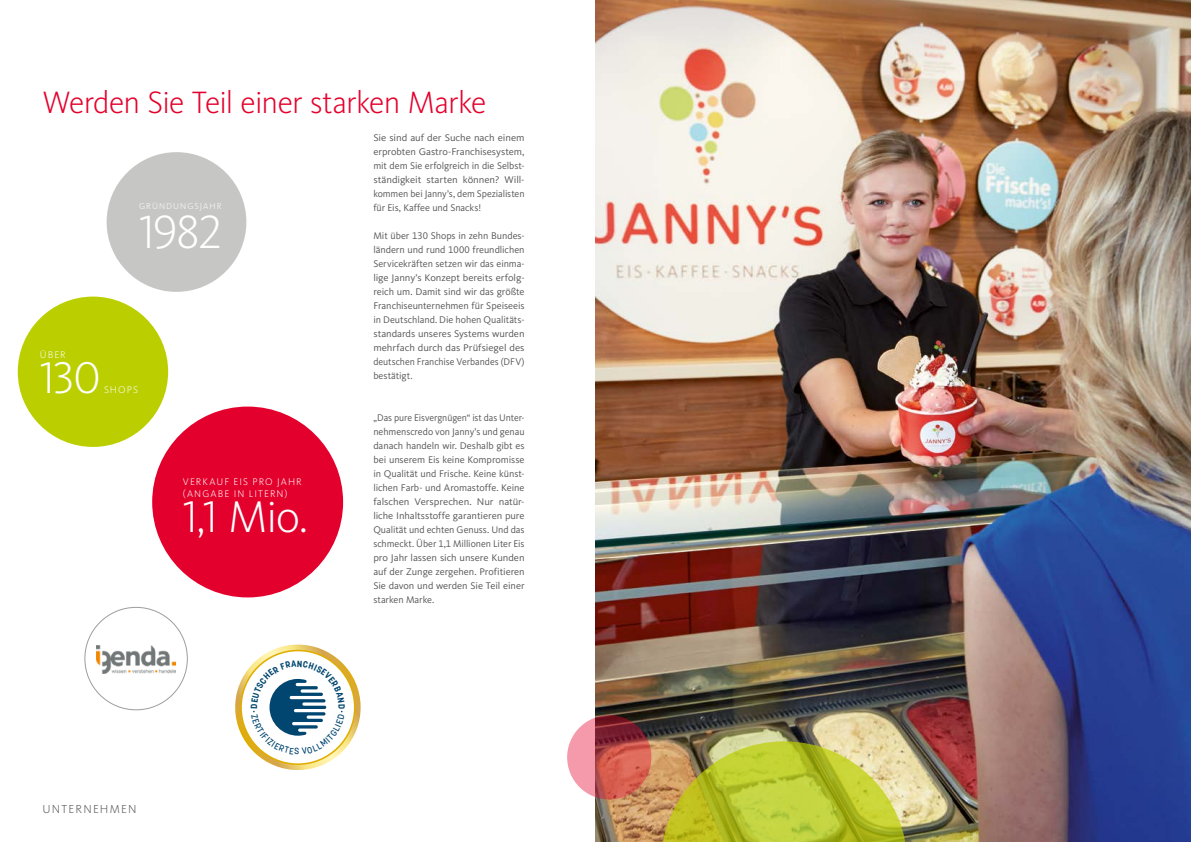
<style>
.page{position:relative;width:1191px;height:842px;background:#fff}
.page>*{position:absolute;margin:0;border:0;box-sizing:border-box;transform-origin:0 0}
.t1{font:300 48.4px "Kievit OT";color:#fff}
.t2{font:300 46px "Kievit OT";letter-spacing:-.025em;color:#fff}
.t3{font:300 32px "Kievit OT";letter-spacing:-.025em;color:#e4002c}
.t4{font:300 12px "Kievit OT";letter-spacing:.1em;color:#565656}
.t5{font:10px/14px "Kievit OT";letter-spacing:-.005em;color:#565656;text-align:justify;scale:.96 1}
.t6{font:10px/14px "Kievit OT";letter-spacing:-.005em;color:#565656;text-align:justify}
.t7{font:10px/14px "Kievit OT";letter-spacing:-.005em;color:#565656;text-align:justify;scale:1.06 1}
.t8{font:300 10px/12px "Kievit OT";letter-spacing:.11em;color:#fff}
.t9{font:300 8.8px "Kievit OT";letter-spacing:.115em;color:#fff}
</style>
<div class="page">
<img style="left:595px;top:0;width:596px;height:842px">
<div style="left:18px;top:297px;width:150px;height:150px;background:#bbcf00;border-radius:50%"></div>
<div style="left:152px;top:407px;width:191px;height:190px;background:#e4002c;border-radius:50%"></div>
<div style="left:107px;top:152px;width:139px;height:140px;background:#c6c6c5;border-radius:50%"></div>
<svg style="left:567px;top:715px;width:84px;height:84px;background:#c76063"></svg>
<svg style="left:660px;top:741px;width:247px;height:101px;background:#bec245"></svg>
<img style="left:96px;top:645px;width:80px;height:28px">
<svg style="left:235px;top:645px;width:126px;height:125px"></svg>
<h3 class="t3" style="left:43px;top:84px;width:445px">Werden Sie Teil einer starken Marke</h3>
<p class="t9" style="left:139px;top:202px;width:84px">GRÜNDUNGSJAHR</p>
<h1 class="t1" style="left:139px;top:205px;width:85px">1982</h1>
<p class="t8" style="left:40px;top:349px;width:27px">ÜBER</p>
<h2 class="t2" style="left:40px;top:352px;width:62px">130</h2>
<p class="t8" style="left:104px;top:384px;width:36px">SHOPS</p>
<p class="t8" style="left:183px;top:476px;width:120px">VERKAUF EIS PRO JAHR (ANGABE IN LITERN)</p>
<h2 class="t2" style="left:183px;top:491px;width:126px">1,1 Mio.</h2>
<p class="t7" style="left:373px;top:130px;width:144px">Sie sind auf der Suche nach einem erprobten Gastro-Franchisesystem, mit dem Sie erfolgreich in die Selbst&shy;ständigkeit starten können? Will&shy;kommen bei Janny’s, dem Spezialisten für Eis, Kaffee und Snacks!</p>
<p class="t6" style="left:373px;top:228px;width:153px">Mit über 130 Shops in zehn Bundes&shy;ländern und rund 1000 freundlichen Servicekräften setzen wir das einma&shy;lige Janny’s Konzept bereits erfolg&shy;reich um. Damit sind wir das größte Franchiseunternehmen für Speiseeis in Deutschland. Die hohen Qualitäts&shy;standards unseres Systems wurden mehrfach durch das Prüfsiegel des deutschen Franchise Verbandes (DFV) bestätigt.</p>
<p class="t5" style="left:373px;top:410px;width:159px">„Das pure Eisvergnügen“ ist das Unter&shy;nehmenscredo von Janny’s und genau danach handeln wir. Deshalb gibt es bei unserem Eis keine Kompromisse in Qualität und Frische. Keine künst&shy;lichen Farb- und Aromastoffe. Keine falschen Versprechen. Nur natür&shy;liche Inhaltsstoffe garantieren pure Qualität und echten Genuss. Und das schmeckt. Über 1,1 Millionen Liter Eis pro Jahr lassen sich unsere Kunden auf der Zunge zergehen. Profitieren Sie davon und werden Sie Teil einer starken Marke.</p>
<p class="t4" style="left:43px;top:802px;width:95px">UNTERNEHMEN</p>
</div>
